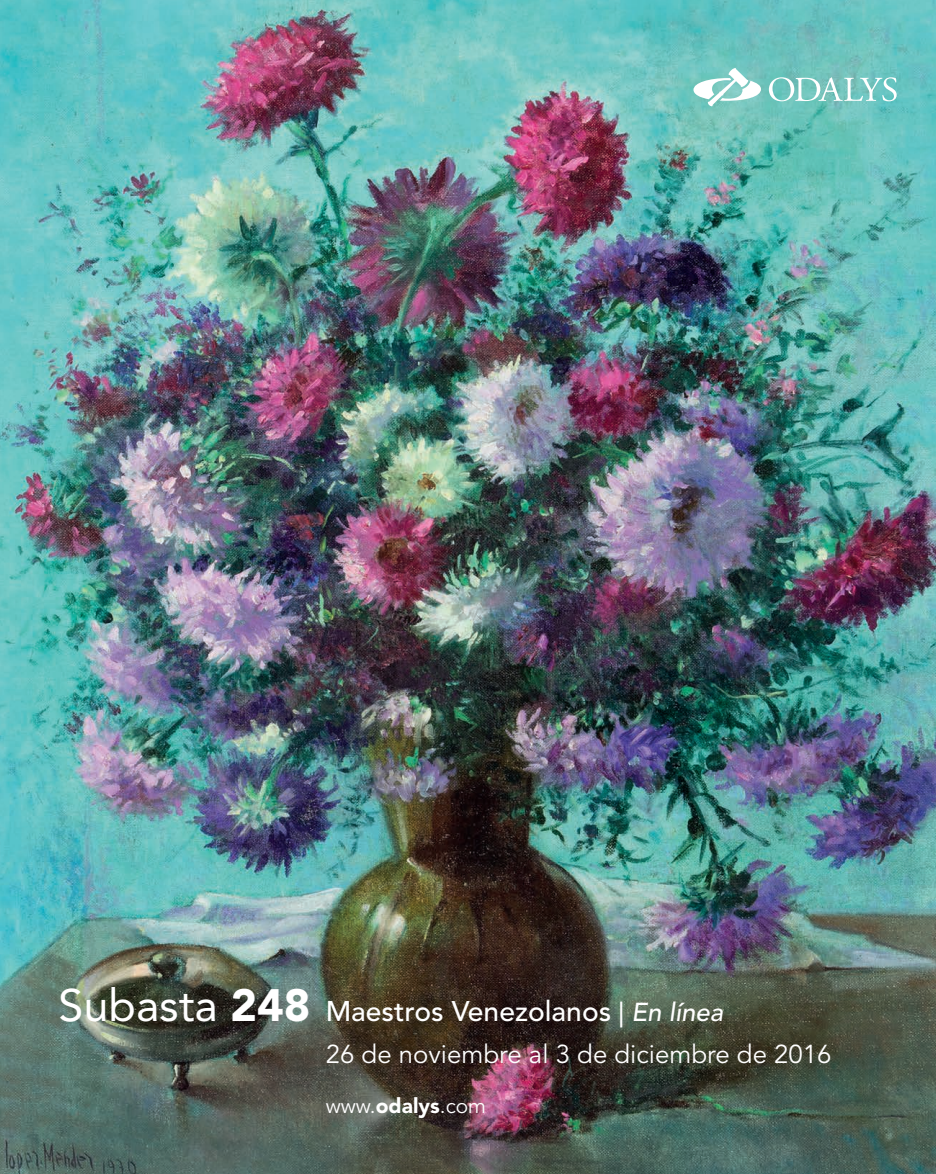
<style>
.page{position:relative;width:936px;height:1174px;background:#fff}
.page>*{position:absolute;margin:0;border:0;box-sizing:border-box;transform-origin:0 0}
.t1{font:500 28.2px "Avenir LT Std";color:#fff}
.t2{font:25.8px "Avenir LT Std";color:#fff}
.t3{font:21px "Avenir LT Std";color:#fff}
.s1{font-weight:400;font-size:45px}
.s2{font-weight:900;font-size:45px}
.s3{font-size:25.8px}
.s4{font-style:italic;font-size:25.8px}
.s5{font-weight:900}
</style>
<div class="page">
<img style="left:0;top:0;width:935px;height:1174px">
<svg style="left:693px;top:68px;width:68px;height:39px"></svg>
<svg style="left:768px;top:77px;width:128px;height:24px"></svg>
<p class="t1" style="left:59px;top:994px;width:666px"><span class="s1">Subasta</span> <span class="s2">248</span> Maestros Venezolanos <span class="s3">|</span> <span class="s4">En línea</span></p>
<p class="t2" style="left:325px;top:1038px;width:507px">26 de noviembre al 3 de diciembre de 2016</p>
<p class="t3" style="left:325px;top:1093px;width:162px">www.<span class="s5">odalys</span>.com</p>
</div>
